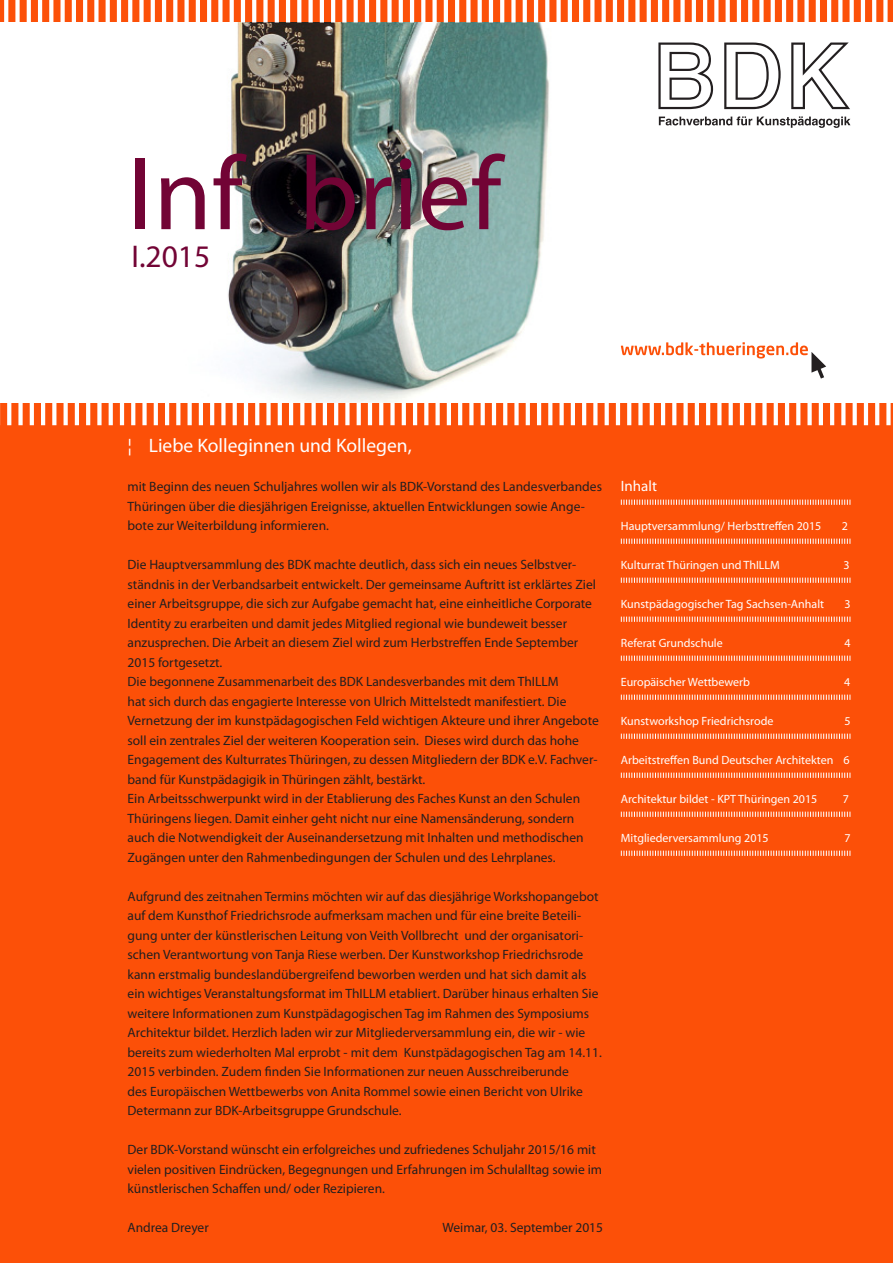
<style>
.page{position:relative;width:893px;height:1263px;background:#fc5008}
.page>*{position:absolute;margin:0;border:0;box-sizing:border-box;transform-origin:0 0}
.t1{font:105px "Myriad Pro";color:#720435}
.t2{font:31.5px "Myriad Pro";color:#720435}
.Headline_1_neg{font:19.5px "Myriad Pro";color:#fff}
.Inhalt-Seitenzahl{font:15px "Myriad Pro";color:#fff}
.STD-Text_2_spalt{font:13.5px/19.5px "Myriad Pro";color:#231f20}
.Inhalt-Seitenzahl-2{font:12px "Myriad Pro";color:#fff}
</style>
<div class="page">
<svg style="left:0;top:0;width:893px;height:426px;background:#d2cbc5"></svg>
<svg style="left:658px;top:43px;width:55px;height:66px;background:#cac9c9"></svg>
<svg style="left:724px;top:43px;width:57px;height:66px;background:#d2d1d1"></svg>
<svg style="left:791px;top:43px;width:59px;height:66px;background:#d5d4d4"></svg>
<svg style="left:659px;top:116px;width:191px;height:12px;background:#b8b7b7"></svg>
<svg style="left:621px;top:500px;width:229px;height:5px"></svg>
<svg style="left:621px;top:539px;width:229px;height:5px"></svg>
<svg style="left:621px;top:578px;width:229px;height:5px"></svg>
<svg style="left:621px;top:617px;width:229px;height:5px"></svg>
<svg style="left:621px;top:656px;width:229px;height:5px"></svg>
<svg style="left:621px;top:695px;width:229px;height:5px"></svg>
<svg style="left:621px;top:734px;width:229px;height:5px"></svg>
<svg style="left:621px;top:773px;width:229px;height:5px"></svg>
<svg style="left:621px;top:812px;width:229px;height:5px"></svg>
<svg style="left:621px;top:851px;width:229px;height:5px"></svg>
<svg style="left:621px;top:342px;width:205px;height:37px;background:#f9e4db"></svg>
<p class="t1" style="left:128px;top:129px;width:375px">Inf brief</p>
<p class="t2" style="left:131px;top:237px;width:80px">I.2015</p>
<p class="Headline_1_neg" style="left:128px;top:433px;width:286px">¦ Liebe Kolleginnen und Kollegen,</p>
<p class="STD-Text_2_spalt" style="left:128px;top:477px;width:476px">mit Beginn des neuen Schuljahres wollen wir als BDK-Vorstand des Landesverbandes<br>Thüringen über die diesjährigen Ereignisse, aktuellen Entwicklungen sowie Ange&shy;bote zur Weiterbildung informieren.</p>
<p class="STD-Text_2_spalt" style="left:128px;top:555px;width:470px">Die Hauptversammlung des BDK machte deutlich, dass sich ein neues Selbstver&shy;ständnis in der Verbandsarbeit entwickelt. Der gemeinsame Auftritt ist erklärtes Ziel einer Arbeitsgruppe, die sich zur Aufgabe gemacht hat, eine einheitliche Corporate Identity zu erarbeiten und damit jedes Mitglied regional wie bundeweit besser anzusprechen. Die Arbeit an diesem Ziel wird zum Herbstreffen Ende September 2015 fortgesetzt.</p>
<p class="STD-Text_2_spalt" style="left:128px;top:672px;width:473px">Die begonnene Zusammenarbeit des BDK Landesverbandes mit dem ThILLM<br>hat sich durch das engagierte Interesse von Ulrich Mittelstedt manifestiert. Die Vernetzung der im kunstpädagogischen Feld wichtigen Akteure und ihrer Angebote soll ein zentrales Ziel der weiteren Kooperation sein. Dieses wird durch das hohe Engagement des Kulturrates Thüringen, zu dessen Mitgliedern der BDK e.V. Fachver&shy;band für Kunstpädagigik in Thüringen zählt, bestärkt.</p>
<p class="STD-Text_2_spalt" style="left:128px;top:789px;width:458px">Ein Arbeitsschwerpunkt wird in der Etablierung des Faches Kunst an den Schulen Thüringens liegen. Damit einher geht nicht nur eine Namensänderung, sondern auch die Notwendigkeit der Auseinandersetzung mit Inhalten und methodischen Zugängen unter den Rahmenbedingungen der Schulen und des Lehrplanes.</p>
<p class="STD-Text_2_spalt" style="left:128px;top:886px;width:476px">Aufgrund des zeitnahen Termins möchten wir auf das diesjährige Workshopangebot auf dem Kunsthof Friedrichsrode aufmerksam machen und für eine breite Beteili&shy;gung unter der künstlerischen Leitung von Veith Vollbrecht und der organisatori&shy;schen Verantwortung von Tanja Riese werben. Der Kunstworkshop Friedrichsrode kann erstmalig bundeslandübergreifend beworben werden und hat sich damit als ein wichtiges Veranstaltungsformat im ThILLM etabliert. Darüber hinaus erhalten Sie weitere Informationen zum Kunstpädagogischen Tag im Rahmen des Symposiums Architektur bildet. Herzlich laden wir zur Mitgliederversammlung ein, die wir - wie bereits zum wiederholten Mal erprobt - mit dem Kunstpädagogischen Tag am 14.11.<br>2015 verbinden. Zudem finden Sie Informationen zur neuen Ausschreiberunde<br>des Europäischen Wettbewerbs von Anita Rommel sowie einen Bericht von Ulrike Determann zur BDK-Arbeitsgruppe Grundschule.</p>
<p class="STD-Text_2_spalt" style="left:128px;top:1140px;width:476px">Der BDK-Vorstand wünscht ein erfolgreiches und zufriedenes Schuljahr 2015/16 mit vielen positiven Eindrücken, Begegnungen und Erfahrungen im Schulalltag sowie im künstlerischen Schaffen und/ oder Rezipieren.</p>
<p class="STD-Text_2_spalt" style="left:128px;top:1218px;width:83px">Andrea Dreyer</p>
<p class="STD-Text_2_spalt" style="left:443px;top:1218px;width:162px">Weimar, 03. September 2015</p>
<p class="Inhalt-Seitenzahl" style="left:621px;top:477px;width:38px">Inhalt</p>
<p class="Inhalt-Seitenzahl-2" style="left:621px;top:519px;width:202px">Hauptversammlung/ Herbsttreffen 2015</p>
<p class="Inhalt-Seitenzahl-2" style="left:842px;top:519px;width:8px">2</p>
<p class="Inhalt-Seitenzahl-2" style="left:621px;top:558px;width:161px">Kulturrat Thüringen und ThILLM</p>
<p class="Inhalt-Seitenzahl-2" style="left:843px;top:558px;width:8px">3</p>
<p class="Inhalt-Seitenzahl-2" style="left:621px;top:597px;width:205px">Kunstpädagogischer Tag Sachsen-Anhalt</p>
<p class="Inhalt-Seitenzahl-2" style="left:844px;top:597px;width:8px">3</p>
<p class="Inhalt-Seitenzahl-2" style="left:621px;top:636px;width:103px">Referat Grundschule</p>
<p class="Inhalt-Seitenzahl-2" style="left:844px;top:636px;width:8px">4</p>
<p class="Inhalt-Seitenzahl-2" style="left:621px;top:675px;width:131px">Europäischer Wettbewerb</p>
<p class="Inhalt-Seitenzahl-2" style="left:844px;top:675px;width:8px">4</p>
<p class="Inhalt-Seitenzahl-2" style="left:621px;top:714px;width:154px">Kunstworkshop Friedrichsrode</p>
<p class="Inhalt-Seitenzahl-2" style="left:844px;top:714px;width:8px">5</p>
<p class="Inhalt-Seitenzahl-2" style="left:621px;top:753px;width:230px">Arbeitstreffen Bund Deutscher Architekten 6</p>
<p class="Inhalt-Seitenzahl-2" style="left:621px;top:792px;width:198px">Architektur bildet - KPT Thüringen 2015</p>
<p class="Inhalt-Seitenzahl-2" style="left:843px;top:792px;width:8px">7</p>
<p class="Inhalt-Seitenzahl-2" style="left:621px;top:831px;width:149px">Mitgliederversammlung 2015</p>
<p class="Inhalt-Seitenzahl-2" style="left:844px;top:831px;width:8px">7</p>
</div>
